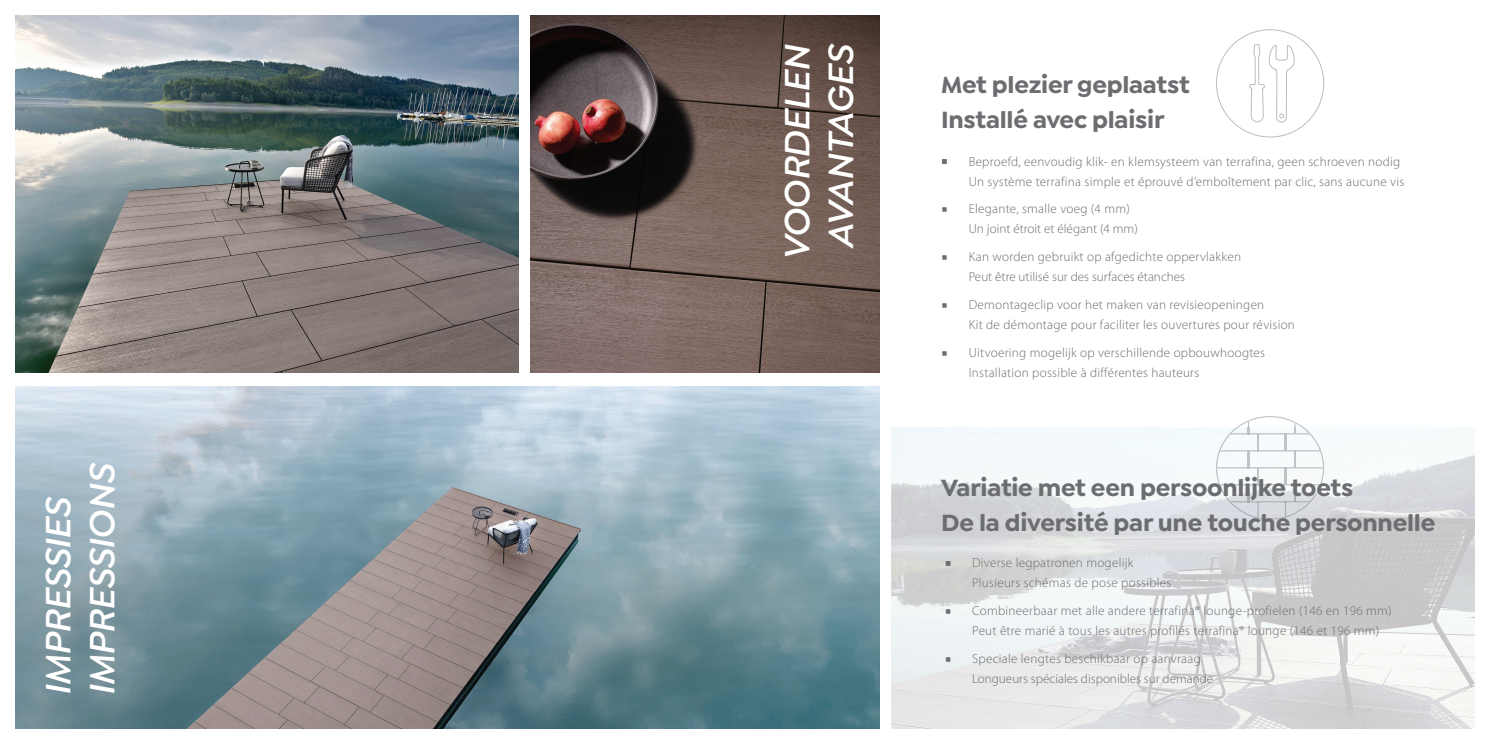
<style>
.page{position:relative;width:1489px;height:745px;background:#fff}
.page>*{position:absolute;margin:0;border:0;box-sizing:border-box;transform-origin:0 0}
.t1{font:italic 600 37.5px/43.8px "Isidora Sans";letter-spacing:-.01em;color:#fff}
.t2{font:700 25px/35px "Isidora Sans";letter-spacing:-.01em;color:#6c6d70}
.t3{font:15px "Wingdings";color:#6c6d70}
.t4{font:300 13.12px/20px "Myriad Pro";letter-spacing:.02em;color:#6c6d70}
.t5{font:300 13.12px/20px "Myriad Pro";color:#6c6d70}
</style>
<div class="page">
<svg style="left:1216px;top:29px;width:108px;height:109px"></svg>
<img style="left:16px;top:386px;width:863px;height:341px">
<img style="left:891px;top:427px;width:583px;height:300px">
<svg style="left:1215px;top:416px;width:108px;height:103px"></svg>
<img style="left:16px;top:15px;width:502px;height:357px">
<img style="left:530px;top:15px;width:349px;height:357px">
<h1 class="t1" style="left:36px;top:696px;width:235px;rotate:-90deg">IMPRESSIES<br>IMPRESSIONS</h1>
<h1 class="t1" style="left:775px;top:260px;width:219px;text-align:center;rotate:-90deg">VOORDELEN<br>AVANTAGES</h1>
<h2 class="t2" style="left:941px;top:67px;width:250px">Met plezier geplaatst<br>Installé avec plaisir</h2>
<p class="t3" style="left:941px;top:154px;width:8px">▪</p>
<p class="t3" style="left:941px;top:201px;width:8px">▪</p>
<p class="t3" style="left:941px;top:249px;width:8px">▪</p>
<p class="t3" style="left:941px;top:297px;width:8px">▪</p>
<p class="t3" style="left:941px;top:345px;width:8px">▪</p>
<p class="t4" style="left:968px;top:151px;width:437px">Beproefd, eenvoudig klik- en klemsysteem van terrafina, geen schroeven nodig<br>Un système terrafina simple et éprouvé d‘emboîtement par clic, sans aucune vis</p>
<p class="t5" style="left:968px;top:199px;width:171px">Elegante, smalle voeg (4 mm)<br>Un joint étroit et élégant (4 mm)</p>
<p class="t4" style="left:968px;top:246px;width:274px">Kan worden gebruikt op afgedichte oppervlakken<br>Peut être utilisé sur des surfaces étanches</p>
<p class="t4" style="left:968px;top:294px;width:328px">Demontageclip voor het maken van revisieopeningen<br>Kit de démontage pour faciliter les ouvertures pour révision</p>
<p class="t4" style="left:968px;top:342px;width:298px">Uitvoering mogelijk op verschillende opbouwhoogtes<br>Installation possible à différentes hauteurs</p>
<h2 class="t2" style="left:941px;top:470px;width:495px">Variatie met een persoonlijke toets<br>De la diversité par une touche personnelle</h2>
<p class="t3" style="left:944px;top:555px;width:8px">▪</p>
<p class="t3" style="left:944px;top:603px;width:8px">▪</p>
<p class="t3" style="left:944px;top:650px;width:8px">▪</p>
<p class="t4" style="left:972px;top:552px;width:201px">Diverse legpatronen mogelijk<br>Plusieurs schémas de pose possibles</p>
<p class="t4" style="left:972px;top:600px;width:421px">Combineerbaar met alle andere terrafina® lounge-profielen (146 en 196 mm)<br>Peut être marié à tous les autres profilés terrafina® lounge (146 et 196 mm)</p>
<p class="t5" style="left:972px;top:648px;width:243px">Speciale lengtes beschikbaar op aanvraag<br>Longueurs spéciales disponibles sur demande</p>
</div>
